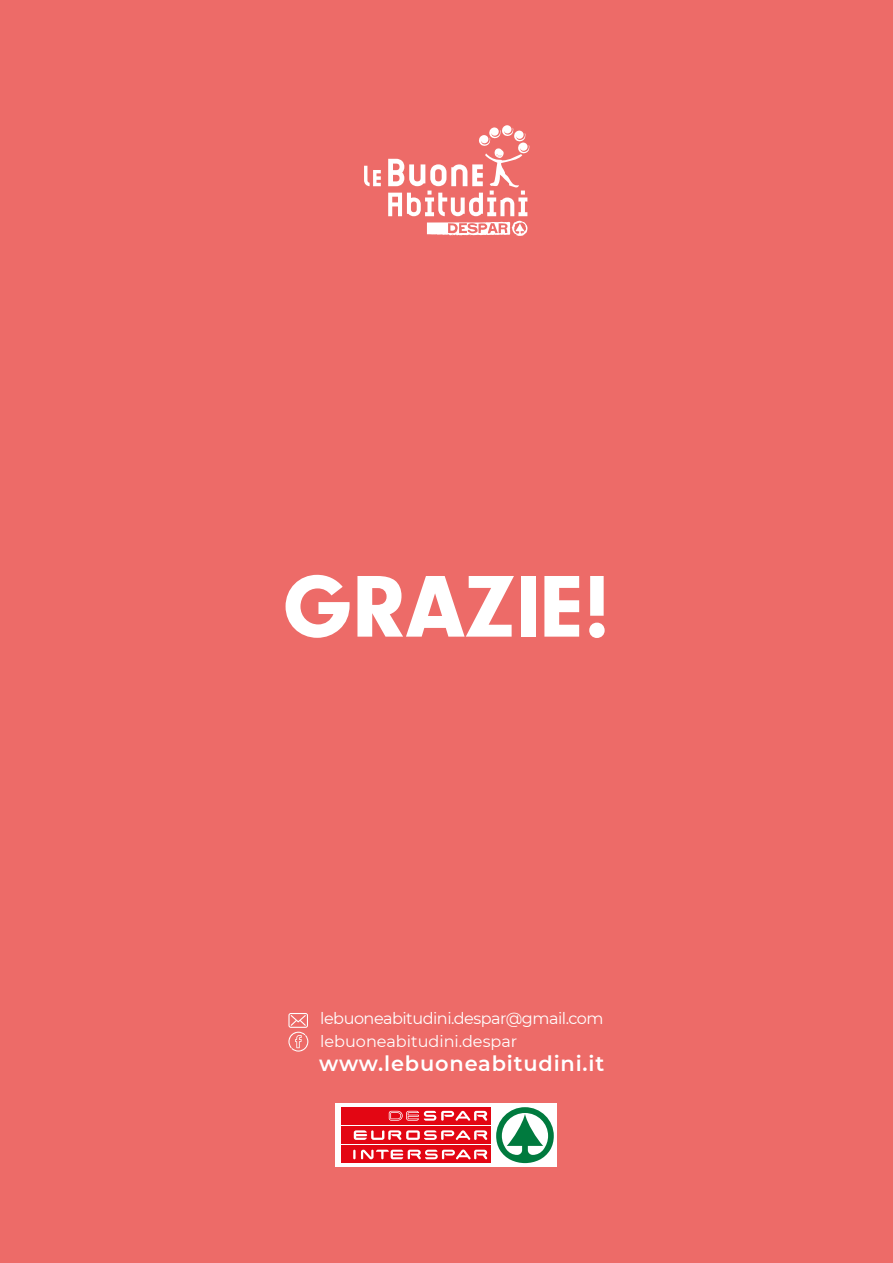
<style>
.page{position:relative;width:893px;height:1263px;background:#ed6b68}
.page>*{position:absolute;margin:0;border:0;box-sizing:border-box;transform-origin:0 0}
.t1{font:900 90.9px "Neuzeit Grotesk TOT";color:#fff}
.t2{font:600 20.85px "Montserrat";letter-spacing:.04em;color:#fff}
.t3{font:16.05px/22.8px "Montserrat";letter-spacing:-.03em;color:#fff}
</style>
<div class="page">
<svg style="left:288px;top:1013px;width:20px;height:38px"></svg>
<svg style="left:364px;top:166px;width:17px;height:20px"></svg>
<svg style="left:388px;top:125px;width:141px;height:111px"></svg>
<svg style="left:336px;top:1103px;width:221px;height:64px;background:#fad9db"></svg>
<div style="left:341px;top:1107px;width:149px;height:17px;background:#e30613"></div>
<svg style="left:389px;top:1111px;width:98px;height:10px"></svg>
<div style="left:341px;top:1126px;width:149px;height:17px;background:#e30613"></div>
<svg style="left:354px;top:1130px;width:133px;height:10px"></svg>
<div style="left:341px;top:1146px;width:149px;height:17px;background:#e30613"></div>
<svg style="left:353px;top:1149px;width:134px;height:10px"></svg>
<svg style="left:496px;top:1107px;width:58px;height:56px;background:#88c0a4"></svg>
<h1 class="t1" style="left:282px;top:555px;width:330px">GRAZIE!</h1>
<p class="t3" style="left:320px;top:1007px;width:285px">lebuoneabitudini.despar@gmail.com lebuoneabitudini.despar</p>
<p class="t2" style="left:319px;top:1048px;width:286px">www.lebuoneabitudini.it</p>
</div>
